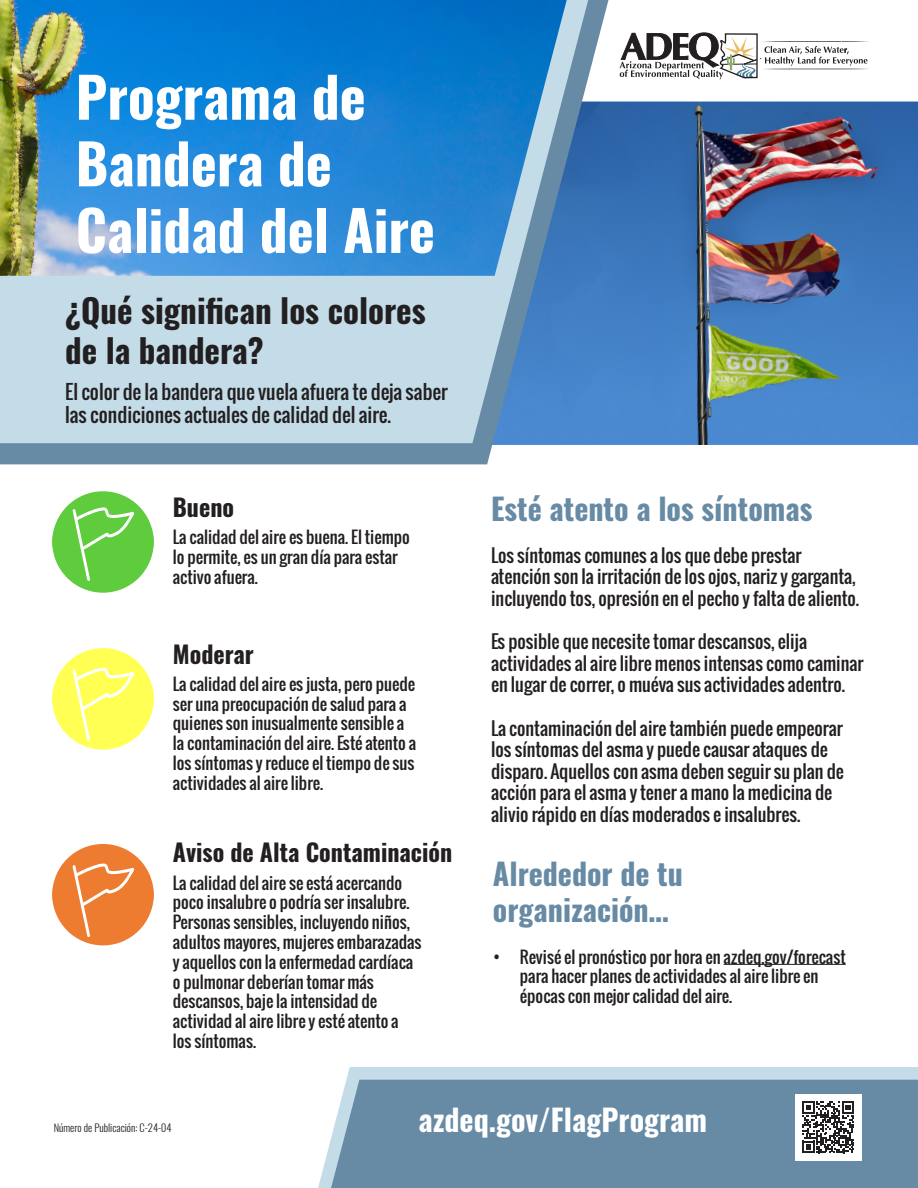
<style>
.page{position:relative;width:918px;height:1188px;background:#fff}
.page>*{position:absolute;margin:0;border:0;box-sizing:border-box;transform-origin:0 0}
.t1{font:700 55.5px/66.6px "Oswald";color:#fff}
.t2{font:700 33px/39.6px "Oswald";color:#231f20}
.t3{font:700 30px/36px "Oswald";color:#678aa5}
.t4{font:700 30px "Oswald";color:#fff}
.t5{font:700 24px "Oswald";color:#231f20}
.t6{font:19.5px/23.4px "Oswald";color:#231f20}
.t7{font:18px/21.6px "Oswald";color:#231f20}
.t8{font:16.5px/19.8px "Oswald";color:#231f20}
.t9{font:300 10.5px "Oswald";color:#231f20}
</style>
<div class="page">
<img style="left:608px;top:102px;width:310px;height:343px">
<svg style="left:0;top:0;width:608px;height:464px;fill:#678aa5"></svg>
<svg style="left:0;top:0;width:588px;height:443px;background:#abcadf"></svg>
<svg style="left:318px;top:1067px;width:600px;height:121px;fill:#c3dce8"></svg>
<div style="left:331px;top:1080px;width:587px;height:108px;background:#678aa5"></div>
<img style="left:0;top:0;width:567px;height:276px">
<hr style="left:724px;top:964px;width:122px;height:1px;background:#231f20">
<svg style="left:52px;top:491px;width:102px;height:102px"></svg>
<svg style="left:52px;top:648px;width:102px;height:102px"></svg>
<svg style="left:52px;top:844px;width:102px;height:101px"></svg>
<div style="left:795px;top:1094px;width:66px;height:66px;background:#fff"></div>
<svg style="left:802px;top:1101px;width:52px;height:52px"></svg>
<svg style="left:620px;top:32px;width:249px;height:47px"></svg>
<p class="t1" style="left:76px;top:67px;width:361px">Programa de<br>Bandera de<br>Calidad del Aire</p>
<p class="t2" style="left:65px;top:293px;width:362px">¿Qué significan los colores de la bandera?</p>
<p class="t6" style="left:65px;top:380px;width:384px">El color de la bandera que vuela afuera te deja saber las condiciones actuales de calidad del aire.</p>
<p class="t5" style="left:173px;top:495px;width:63px">Bueno</p>
<p class="t8" style="left:173px;top:527px;width:239px">La calidad del aire es buena. El tiempo lo permite, es un gran día para estar activo afuera.</p>
<p class="t5" style="left:173px;top:642px;width:82px">Moderar</p>
<p class="t8" style="left:173px;top:674px;width:245px">La calidad del aire es justa, pero puede ser una preocupación de salud para a quienes son inusualmente sensible a la contaminación del aire. Esté atento a los síntomas y reduce el tiempo de sus actividades al aire libre.</p>
<p class="t5" style="left:173px;top:840px;width:281px">Aviso de Alta Contaminación</p>
<p class="t8" style="left:173px;top:872px;width:250px">La calidad del aire se está acercando poco insalubre o podría ser insalubre.<br>Personas sensibles, incluyendo niños, adultos mayores, mujeres embarazadas y aquellos con la enfermedad cardíaca o pulmonar deberían tomar más descansos, baje la intensidad de actividad al aire libre y esté atento a</p>
<p class="t8" style="left:173px;top:1031px;width:85px">los síntomas.</p>
<p class="t3" style="left:491px;top:493px;width:323px">Esté atento a los síntomas</p>
<p class="t7" style="left:491px;top:544px;width:370px">Los síntomas comunes a los que debe prestar atención son la irritación de los ojos, nariz y garganta, incluyendo tos, opresión en el pecho y falta de aliento.</p>
<p class="t7" style="left:491px;top:631px;width:374px">Es posible que necesite tomar descansos, elija actividades al aire libre menos intensas como caminar en lugar de correr, o muéva sus actividades adentro.</p>
<p class="t7" style="left:491px;top:717px;width:354px">La contaminación del aire también puede empeorar los síntomas del asma y puede causar ataques de disparo. Aquellos con asma deben seguir su plan de acción para el asma y tener a mano la medicina de alivio rápido en días moderados e insalubres.</p>
<p class="t3" style="left:493px;top:858px;width:192px">Alrededor de tu organización…</p>
<p class="t8" style="left:520px;top:946px;width:327px;text-indent:-27px">• Revisé el pronóstico por hora en azdeq.gov/forecast para hacer planes de actividades al aire libre en épocas con mejor calidad del aire.</p>
<p class="t9" style="left:54px;top:1119px;width:119px">Número de Publicación: C-24-04</p>
<p class="t4" style="left:418px;top:1104px;width:290px">azdeq.gov/FlagProgram</p>
</div>
